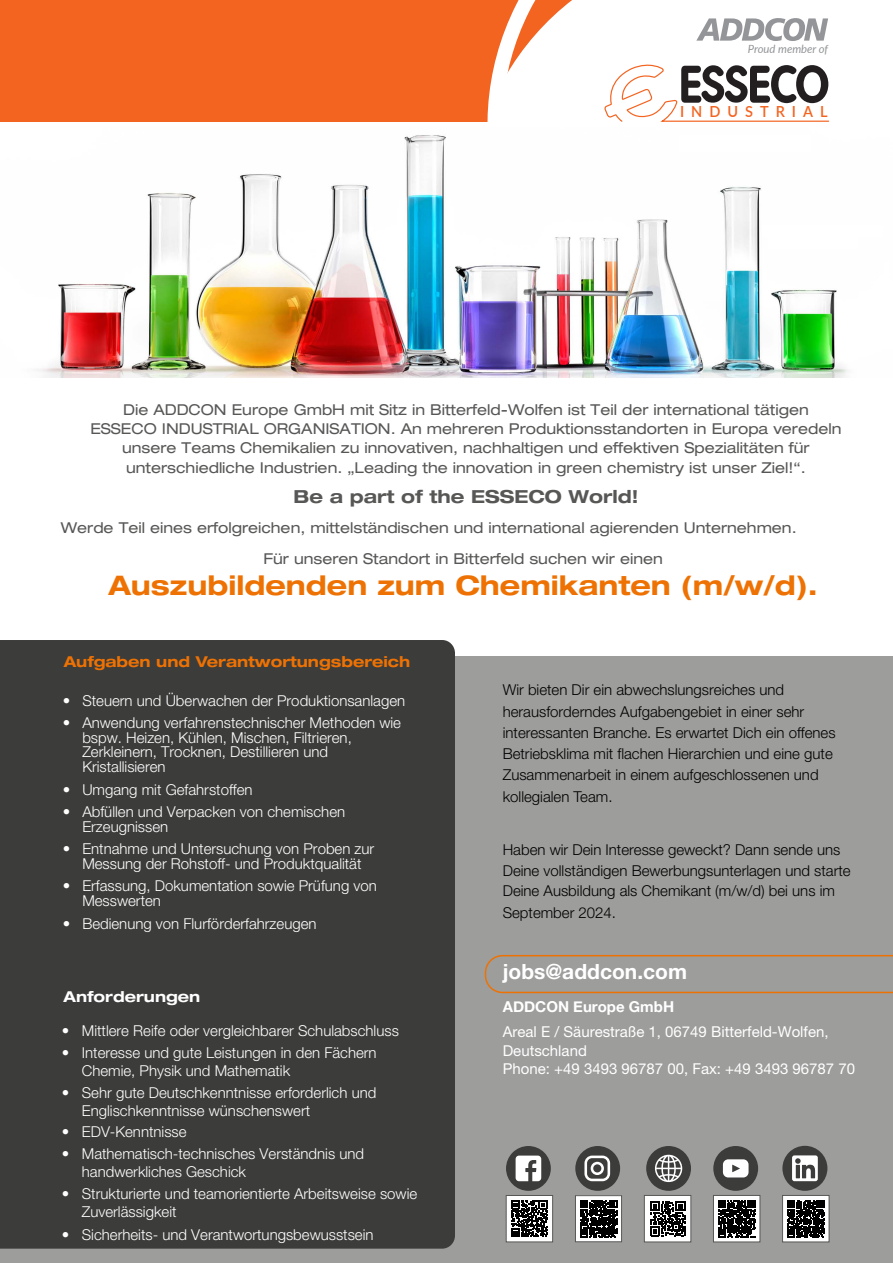
<style>
.page{position:relative;width:893px;height:1263px;background:#fff}
.page>*{position:absolute;margin:0;border:0;box-sizing:border-box;transform-origin:0 0}
.t1{font:700 expanded 27px "Helvetica Neue LT Std";color:#ee7203}
.t2{font:700 21px "Helvetica Neue LT Std";color:#fff}
.t3{font:700 expanded 18px "Helvetica Neue LT Std";color:#575756}
.t4{font:600 15.3px "Lato";letter-spacing:.48em;color:#f36421;scale:.95 1}
.t5{font:300 15px/14.7px "Helvetica Neue LT Std";color:#fff}
.t6{font:expanded 15px/19.2px "Helvetica Neue LT Std";color:#575756;text-align:center}
.t7{font:300 15px/21.1px "Helvetica Neue LT Std";color:#000}
.t8{font:15px/18.5px "Helvetica Neue LT Std";color:#fff}
.t9{font:700 expanded 15px "Helvetica Neue LT Std";color:#ee7203}
.t10{font:700 15px "Helvetica Neue";color:#fff}
.t11{font:700 expanded 15px "Helvetica Neue LT Std";color:#fff}
.t12{font:italic 11.25px "Lato";color:#939598}
</style>
<div class="page">
<div style="left:0;top:656px;width:893px;height:607px;background:#9d9d9c"></div>
<div style="left:0;top:640px;width:455px;height:608px;background:#3c3c3b"></div>
<svg style="left:485px;top:955px;width:408px;height:39px"></svg>
<svg style="left:646px;top:1146px;width:45px;height:45px"></svg>
<div style="left:644px;top:1195px;width:47px;height:47px;background:#fff"></div>
<svg style="left:650px;top:1201px;width:35px;height:35px"></svg>
<div style="left:644px;top:1195px;width:47px;height:47px;border:1px solid #575756"></div>
<svg style="left:782px;top:1146px;width:45px;height:45px"></svg>
<div style="left:782px;top:1195px;width:47px;height:47px;background:#fff"></div>
<svg style="left:787px;top:1200px;width:37px;height:37px"></svg>
<div style="left:782px;top:1195px;width:47px;height:47px;border:1px solid #575756"></div>
<svg style="left:713px;top:1146px;width:45px;height:45px"></svg>
<div style="left:713px;top:1195px;width:47px;height:47px;background:#fff"></div>
<svg style="left:718px;top:1200px;width:37px;height:37px"></svg>
<div style="left:713px;top:1195px;width:47px;height:47px;border:1px solid #575756"></div>
<svg style="left:575px;top:1146px;width:45px;height:45px"></svg>
<div style="left:575px;top:1195px;width:47px;height:47px;background:#fff"></div>
<svg style="left:580px;top:1200px;width:37px;height:37px"></svg>
<div style="left:575px;top:1195px;width:47px;height:47px;border:1px solid #575756"></div>
<svg style="left:506px;top:1146px;width:45px;height:45px"></svg>
<div style="left:506px;top:1195px;width:47px;height:47px;background:#fff"></div>
<svg style="left:511px;top:1200px;width:37px;height:37px"></svg>
<div style="left:506px;top:1195px;width:47px;height:47px;border:1px solid #575756"></div>
<div style="left:0;top:0;width:893px;height:122px;background:#f36421"></div>
<svg style="left:487px;top:0;width:406px;height:122px;background:#fef2ed"></svg>
<svg style="left:603px;top:61px;width:227px;height:61px;background:#cdc6c3"></svg>
<svg style="left:696px;top:18px;width:132px;height:23px;background:#c2c3c5"></svg>
<img style="left:36px;top:135px;width:812px;height:243px">
<p class="t12" style="left:748px;top:41px;width:82px">Proud member of</p>
<p class="t4" style="left:680px;top:101px;width:157px">INDUSTRIAL</p>
<p class="t6" style="left:90px;top:400px;width:752px">Die ADDCON Europe GmbH mit Sitz in Bitterfeld-Wolfen ist Teil der international tätigen ESSECO INDUSTRIAL ORGANISATION. An mehreren Produktionsstandorten in Europa veredeln unsere Teams Chemikalien zu innovativen, nachhaltigen und effektiven Spezialitäten für unterschiedliche Industrien. „Leading the innovation in green chemistry ist unser Ziel!“.</p>
<p class="t3" style="left:293px;top:485px;width:346px">Be a part of the ESSECO World!</p>
<p class="t6" style="left:263px;top:512px;width:535px;line-height:31px;text-align:left;text-indent:-203px">Werde Teil eines erfolgreichen, mittelständischen und international agierenden Unternehmen.<br>Für unseren Standort in Bitterfeld suchen wir einen</p>
<h1 class="t1" style="left:108px;top:568px;width:711px">Auszubildenden zum Chemikanten (m/w/d).</h1>
<p class="t9" style="left:64px;top:652px;width:348px">Aufgaben und Verantwortungsbereich</p>
<p class="t5" style="left:63px;top:693px;width:344px">• Steuern und Überwachen der Produktionsanlagen</p>
<p class="t5" style="left:82px;top:715px;width:320px;text-indent:-20px">• Anwendung verfahrenstechnischer Methoden wie bspw. Heizen, Kühlen, Mischen, Filtrieren, Zerkleinern, Trocknen, Destillieren und Kristallisieren</p>
<p class="t5" style="left:63px;top:781px;width:191px">• Umgang mit Gefahrstoffen</p>
<p class="t5" style="left:82px;top:804px;width:264px;text-indent:-20px">• Abfüllen und Verpacken von chemischen<br>Erzeugnissen</p>
<p class="t5" style="left:63px;top:841px;width:313px;text-align:center">• Entnahme und Untersuchung von Proben zur<br>Messung der Rohstoff- und Produktqualität</p>
<p class="t5" style="left:82px;top:878px;width:296px;text-indent:-20px">• Erfassung, Dokumentation sowie Prüfung von<br>Messwerten</p>
<p class="t5" style="left:63px;top:916px;width:255px">• Bedienung von Flurförderfahrzeugen</p>
<p class="t11" style="left:64px;top:987px;width:138px">Anforderungen</p>
<p class="t5" style="left:62px;top:1023px;width:339px">• Mittlere Reife oder vergleichbarer Schulabschluss</p>
<p class="t5" style="left:82px;top:1043px;width:296px;line-height:18px;text-indent:-20px">• Interesse und gute Leistungen in den Fächern<br>Chemie, Physik und Mathematik</p>
<p class="t5" style="left:82px;top:1083px;width:296px;line-height:18px;text-indent:-20px">• Sehr gute Deutschkenntnisse erforderlich und<br>Englischkenntnisse wünschenswert</p>
<p class="t5" style="left:62px;top:1124px;width:126px">• EDV-Kenntnisse</p>
<p class="t5" style="left:82px;top:1144px;width:284px;line-height:18px;text-indent:-20px">• Mathematisch-technisches Verständnis und handwerkliches Geschick</p>
<p class="t5" style="left:82px;top:1184px;width:337px;line-height:18px;text-indent:-20px">• Strukturierte und teamorientierte Arbeitsweise sowie<br>Zuverlässigkeit</p>
<p class="t5" style="left:62px;top:1227px;width:313px">• Sicherheits- und Verantwortungsbewusstsein</p>
<p class="t7" style="left:503px;top:679px;width:334px">Wir bieten Dir ein abwechslungsreiches und herausforderndes Aufgabengebiet in einer sehr interessanten Branche. Es erwartet Dich ein offenes Betriebsklima mit flachen Hierarchien und eine gute Zusammenarbeit in einem aufgeschlossenen und kollegialen Team.</p>
<p class="t7" style="left:503px;top:839px;width:349px;line-height:20.4px">Haben wir Dein Interesse geweckt? Dann sende uns<br>Deine vollständigen Bewerbungsunterlagen und starte<br>Deine Ausbildung als Chemikant (m/w/d) bei uns im</p>
<p class="t7" style="left:503px;top:902px;width:115px">September 2024.</p>
<h2 class="t2" style="left:503px;top:958px;width:186px">jobs@addcon.com</h2>
<p class="t10" style="left:503px;top:995px;width:173px">ADDCON Europe GmbH</p>
<p class="t8" style="left:503px;top:1023px;width:354px">Areal E / Säurestraße 1, 06749 Bitterfeld-Wolfen,<br>Deutschland<br>Phone: +49 3493 96787 00, Fax: +49 3493 96787 70</p>
</div>
